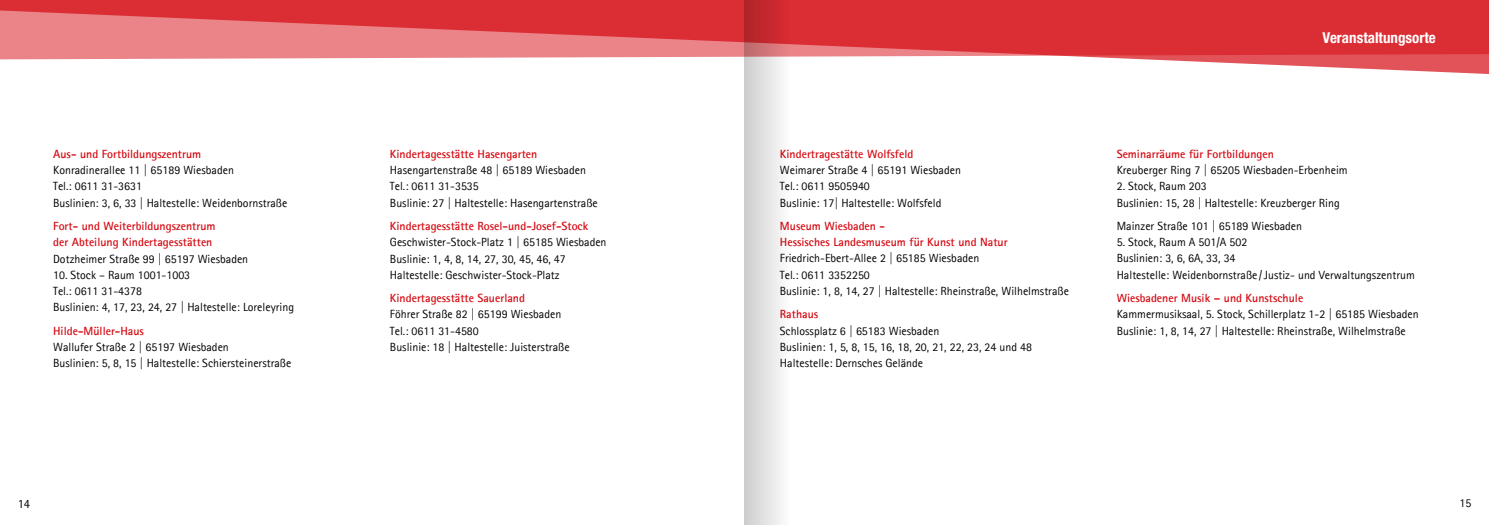
<style>
.page{position:relative;width:1489px;height:525px;background:#fff}
.page>*{position:absolute;margin:0;border:0;box-sizing:border-box;transform-origin:0 0}
.t1{font:700 condensed 15px "Helvetica Neue";color:#fff}
.t2{font:12.5px "Agfa Rotis Sans Serif";color:#000}
.t3{font:11.88px/16.2px "Agfa Rotis Sans Serif";color:#000}
.t4{font:700 11.88px/16.2px "Agfa Rotis Sans Serif";color:#d50911}
</style>
<div class="page">
<svg style="left:0;top:0;width:1488px;height:74px;fill:#db2e34"></svg>
<svg style="left:744px;top:0;width:82px;height:524px"></svg>
<p class="t4" style="left:53px;top:145px;width:149px">Aus- und Fortbildungszentrum</p>
<p class="t3" style="left:53px;top:162px;width:236px">Konradinerallee 11 | 65189 Wiesbaden<br>Tel.: 0611 31-3631<br>Buslinien: 3, 6, 33 | Haltestelle: Weidenbornstraße</p>
<p class="t4" style="left:53px;top:217px;width:164px">Fort- und Weiterbildungszentrum der Abteilung Kindertagesstätten</p>
<p class="t3" style="left:53px;top:250px;width:196px">Dotzheimer Straße 99 | 65197 Wiesbaden</p>
<p class="t3" style="left:53px;top:266px;width:242px">10. Stock – Raum 1001-1003<br>Tel.: 0611 31-4378<br>Buslinien: 4, 17, 23, 24, 27 | Haltestelle: Loreleyring</p>
<p class="t4" style="left:53px;top:322px;width:92px">Hilde-Müller-Haus</p>
<p class="t3" style="left:53px;top:338px;width:240px">Wallufer Straße 2 | 65197 Wiesbaden<br>Buslinien: 5, 8, 15 | Haltestelle: Schiersteinerstraße</p>
<p class="t4" style="left:390px;top:145px;width:149px">Kindertagesstätte Hasengarten</p>
<p class="t3" style="left:390px;top:162px;width:209px">Hasengartenstraße 48 | 65189 Wiesbaden<br>Tel.: 0611 31-3535<br>Buslinie: 27 | Haltestelle: Hasengartenstraße</p>
<p class="t4" style="left:390px;top:217px;width:200px">Kindertagesstätte Rosel-und-Josef-Stock</p>
<p class="t3" style="left:390px;top:234px;width:218px">Geschwister-Stock-Platz 1 | 65185 Wiesbaden<br>Buslinie: 1, 4, 8, 14, 27, 30, 45, 46, 47<br>Haltestelle: Geschwister-Stock-Platz</p>
<p class="t4" style="left:390px;top:289px;width:137px">Kindertagesstätte Sauerland</p>
<p class="t3" style="left:390px;top:306px;width:181px">Föhrer Straße 82 | 65199 Wiesbaden<br>Tel.: 0611 31-4580<br>Buslinie: 18 | Haltestelle: Juisterstraße</p>
<p class="t4" style="left:780px;top:145px;width:135px">Kindertragestätte Wolfsfeld</p>
<p class="t3" style="left:780px;top:162px;width:182px">Weimarer Straße 4 | 65191 Wiesbaden<br>Tel.: 0611 9505940<br>Buslinie: 17| Haltestelle: Wolfsfeld</p>
<p class="t4" style="left:780px;top:217px;width:229px">Museum Wiesbaden -<br>Hessisches Landesmuseum für Kunst und Natur</p>
<p class="t3" style="left:780px;top:250px;width:290px">Friedrich-Ebert-Allee 2 | 65185 Wiesbaden<br>Tel.: 0611 3352250<br>Buslinie: 1, 8, 14, 27 | Haltestelle: Rheinstraße, Wilhelmstraße</p>
<p class="t4" style="left:780px;top:306px;width:40px">Rathaus</p>
<p class="t3" style="left:780px;top:322px;width:253px">Schlossplatz 6 | 65183 Wiesbaden<br>Buslinien: 1, 5, 8, 15, 16, 18, 20, 21, 22, 23, 24 und 48<br>Haltestelle: Dernsches Gelände</p>
<p class="t1" style="left:1322px;top:28px;width:115px">Veranstaltungsorte</p>
<p class="t4" style="left:1116px;top:145px;width:159px">Seminarräume für Fortbildungen</p>
<p class="t3" style="left:1116px;top:162px;width:232px">Kreuberger Ring 7 | 65205 Wiesbaden-Erbenheim</p>
<p class="t3" style="left:1116px;top:178px;width:224px">2. Stock, Raum 203<br>Buslinien: 15, 28 | Haltestelle: Kreuzberger Ring</p>
<p class="t3" style="left:1116px;top:217px;width:187px">Mainzer Straße 101 | 65189 Wiesbaden</p>
<p class="t3" style="left:1116px;top:234px;width:299px">5. Stock, Raum A 501/A 502<br>Buslinien: 3, 6, 6A, 33, 34<br>Haltestelle: Weidenbornstraße /Justiz- und Verwaltungszentrum</p>
<p class="t4" style="left:1116px;top:289px;width:188px">Wiesbadener Musik – und Kunstschule</p>
<p class="t3" style="left:1116px;top:306px;width:303px">Kammermusiksaal, 5. Stock, Schillerplatz 1-2 | 65185 Wiesbaden<br>Buslinie: 1, 8, 14, 27 | Haltestelle: Rheinstraße, Wilhelmstraße</p>
<p class="t2" style="left:18px;top:495px;width:14px">14</p>
<p class="t3" style="left:1459px;top:494px;width:13px">15</p>
</div>
